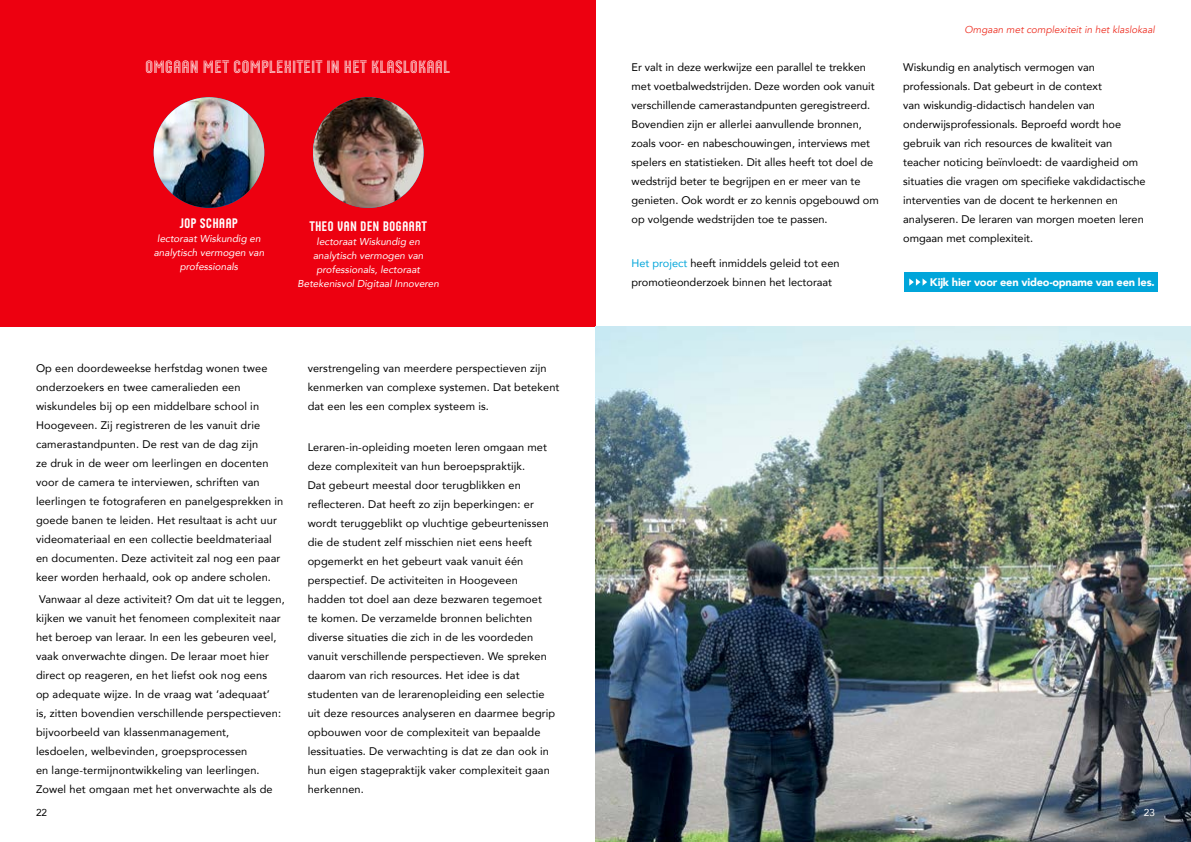
<style>
.page{position:relative;width:1191px;height:842px;background:#fff}
.page>*{position:absolute;margin:0;border:0;box-sizing:border-box;transform-origin:0 0}
.t1{font:18px "Husans Inline";color:#fff}
.t2{font:14px "Husans";color:#fff}
.t3{font:11px/19px "Avenir";letter-spacing:.01em;color:#000}
.t4{font:900 11px "Avenir";letter-spacing:-.02em;color:#fff}
.t5{font:italic 10px/14px "Avenir";color:#fff;text-align:center}
.t6{font:italic 10px "Avenir";color:#ee3124}
.t7{font:10px "Avenir";color:#000}
.t8{font:10px "Avenir";color:#fff}
.s1{color:#00a5da}
</style>
<div class="page">
<div style="left:0;top:0;width:595px;height:326px;background:#ed0010"></div>
<img style="left:154px;top:97px;width:110px;height:111px;border-radius:55px">
<img style="left:313px;top:97px;width:110px;height:111px;border-radius:55px">
<img style="left:595px;top:326px;width:596px;height:516px">
<div style="left:904px;top:272px;width:253px;height:20px;background:#00a5da"></div>
<svg style="left:909px;top:278px;width:18px;height:8px"></svg>
<h1 class="t1" style="left:145px;top:56px;width:306px">OMGAAN MET COMPLEXITEIT IN HET KLASLOKAAL</h1>
<p class="t2" style="left:180px;top:215px;width:60px">JOP SCHAAP</p>
<p class="t5" style="left:154px;top:231px;width:112px">lectoraat Wiskundig en analytisch vermogen van professionals</p>
<p class="t2" style="left:309px;top:218px;width:119px">THEO VAN DEN BOGAART</p>
<p class="t5" style="left:297px;top:235px;width:143px">lectoraat Wiskundig en analytisch vermogen van professionals, lectoraat<br>Betekenisvol Digitaal Innoveren</p>
<p class="t3" style="left:36px;top:358px;width:249px">Op een doordeweekse herfstdag wonen twee onderzoekers en twee cameralieden een wiskundeles bij op een middelbare school in Hoogeveen. Zij registreren de les vanuit drie camerastandpunten. De rest van de dag zijn<br>ze druk in de weer om leerlingen en docenten voor de camera te interviewen, schriften van leerlingen te fotograferen en panelgesprekken in goede banen te leiden. Het resultaat is acht uur videomateriaal en een collectie beeldmateriaal en documenten. Deze activiteit zal nog een paar keer worden herhaald, ook op andere scholen.</p>
<p class="t3" style="left:36px;top:589px;width:250px">Vanwaar al deze activiteit? Om dat uit te leggen, kijken we vanuit het fenomeen complexiteit naar het beroep van leraar. In een les gebeuren veel, vaak onverwachte dingen. De leraar moet hier direct op reageren, en het liefst ook nog eens<br>op adequate wijze. In de vraag wat ‘adequaat’<br>is, zitten bovendien verschillende perspectieven: bijvoorbeeld van klassenmanagement,<br>lesdoelen, welbevinden, groepsprocessen<br>en lange-termijnontwikkeling van leerlingen.<br>Zowel het omgaan met het onverwachte als de</p>
<p class="t7" style="left:36px;top:804px;width:13px">22</p>
<p class="t3" style="left:308px;top:358px;width:253px">verstrengeling van meerdere perspectieven zijn kenmerken van complexe systemen. Dat betekent dat een les een complex systeem is.</p>
<p class="t3" style="left:308px;top:438px;width:249px">Leraren-in-opleiding moeten leren omgaan met deze complexiteit van hun beroepspraktijk.<br>Dat gebeurt meestal door terugblikken en reflecteren. Dat heeft zo zijn beperkingen: er wordt teruggeblikt op vluchtige gebeurtenissen die de student zelf misschien niet eens heeft opgemerkt en het gebeurt vaak vanuit één perspectief. De activiteiten in Hoogeveen hadden tot doel aan deze bezwaren tegemoet<br>te komen. De verzamelde bronnen belichten diverse situaties die zich in de les voordeden vanuit verschillende perspectieven. We spreken daarom van rich resources. Het idee is dat studenten van de lerarenopleiding een selectie uit deze resources analyseren en daarmee begrip opbouwen voor de complexiteit van bepaalde lessituaties. De verwachting is dat ze dan ook in hun eigen stagepraktijk vaker complexiteit gaan herkennen.</p>
<p class="t3" style="left:631px;top:57px;width:249px">Er valt in deze werkwijze een parallel te trekken met voetbalwedstrijden. Deze worden ook vanuit verschillende camerastandpunten geregistreerd.<br>Bovendien zijn er allerlei aanvullende bronnen, zoals voor- en nabeschouwingen, interviews met spelers en statistieken. Dit alles heeft tot doel de wedstrijd beter te begrijpen en er meer van te genieten. Ook wordt er zo kennis opgebouwd om op volgende wedstrijden toe te passen.</p>
<p class="t3" style="left:631px;top:253px;width:210px"><span class="s1">Het project</span> heeft inmiddels geleid tot een promotieonderzoek binnen het lectoraat</p>
<p class="t6" style="left:964px;top:24px;width:192px">Omgaan met complexiteit in het klaslokaal</p>
<p class="t3" style="left:903px;top:57px;width:244px">Wiskundig en analytisch vermogen van professionals. Dat gebeurt in de context<br>van wiskundig-didactisch handelen van onderwijsprofessionals. Beproefd wordt hoe gebruik van rich resources de kwaliteit van teacher noticing beïnvloedt: de vaardigheid om situaties die vragen om specifieke vakdidactische interventies van de docent te herkennen en analyseren. De leraren van morgen moeten leren omgaan met complexiteit.</p>
<p class="t4" style="left:930px;top:272px;width:226px">Kijk hier voor een video-opname van een les.</p>
<p class="t8" style="left:1143px;top:804px;width:13px">23</p>
</div>
